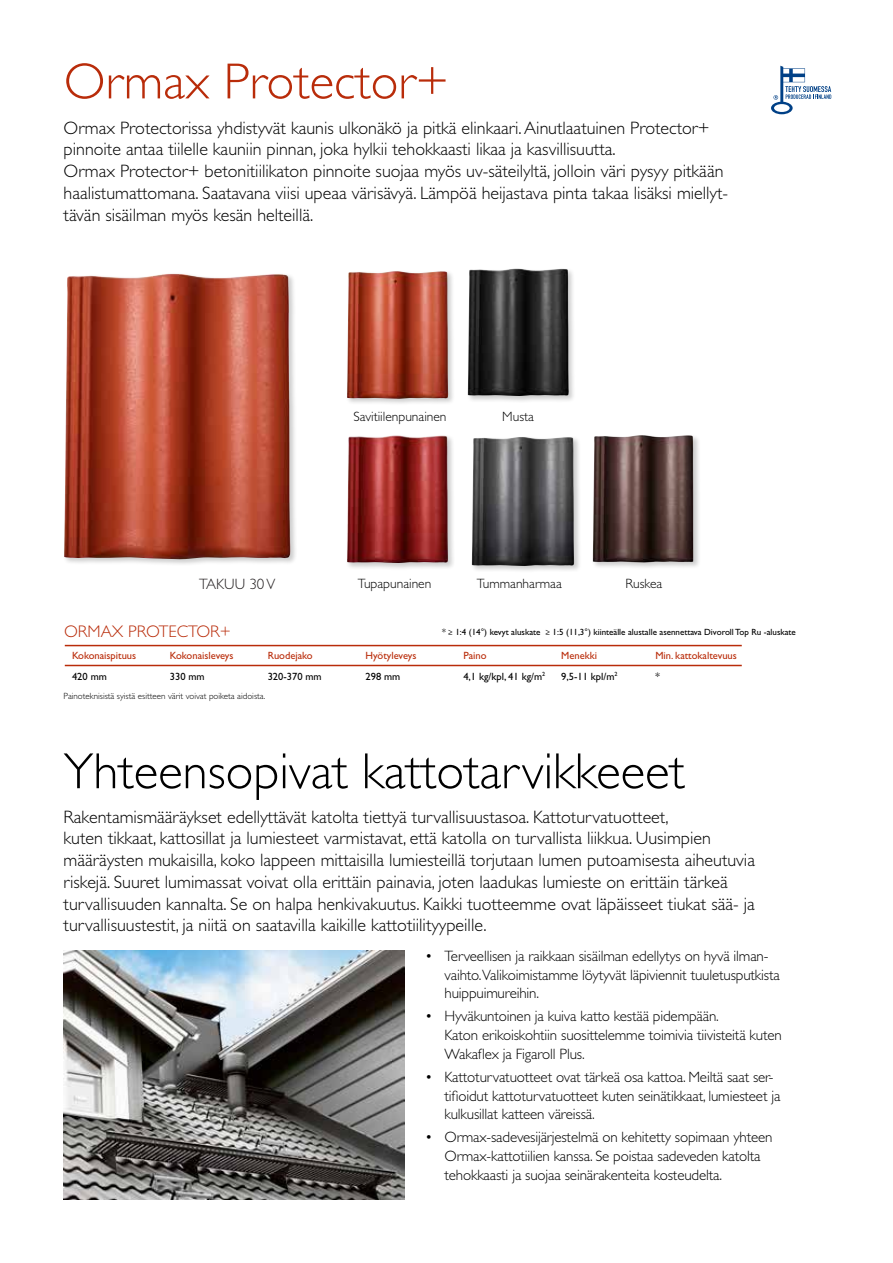
<style>
.page{position:relative;width:893px;height:1263px;background:#fff}
.page>*{position:absolute;margin:0;border:0;box-sizing:border-box;transform-origin:0 0}
.t1{font:300 51px "Gill Sans Std";color:#000}
.t2{font:300 51px "Gill Sans Std";color:#b92c0a}
.t3{font:300 18px/21.8px "Gill Sans Std";color:#000}
.t4{font:300 16.8px "Gill Sans Std";color:#b92c0a}
.t5{font:300 15px/18.8px "Gill Sans Std";letter-spacing:-.01em;color:#000}
.t6{font:300 15px "Gill Sans Std";color:#231f20}
.t7{font:300 13.5px "Gill Sans Std";color:#000}
.t8{font:10.5px "Gill Sans Std";color:#b92c0a}
.t9{font:10.5px "Gill Sans Std";color:#000}
.t10{font:9px "Gill Sans Std";color:#000}
.t11{font:300 9px "Gill Sans Std";color:#000}
</style>
<div class="page">
<svg style="left:771px;top:66px;width:60px;height:48px"></svg>
<div style="left:63px;top:272px;width:235px;height:295px;background:#000;opacity:.2"></div>
<img style="left:64px;top:274px;width:227px;height:285px">
<div style="left:345px;top:269px;width:110px;height:137px;background:#000;opacity:.2"></div>
<img style="left:347px;top:271px;width:101px;height:128px">
<div style="left:467px;top:267px;width:109px;height:136px;background:#000;opacity:.2"></div>
<img style="left:468px;top:269px;width:101px;height:127px">
<div style="left:345px;top:434px;width:111px;height:136px;background:#000;opacity:.2"></div>
<img style="left:347px;top:435px;width:101px;height:128px">
<div style="left:591px;top:433px;width:110px;height:137px;background:#000;opacity:.2"></div>
<img style="left:593px;top:435px;width:100px;height:128px">
<div style="left:470px;top:435px;width:111px;height:138px;background:#000;opacity:.2"></div>
<img style="left:472px;top:437px;width:102px;height:129px">
<hr style="left:65px;top:665px;width:677px;height:1px;background:#b92c0a">
<hr style="left:65px;top:645px;width:677px;height:1px;background:#b92c0a">
<img style="left:64px;top:950px;width:341px;height:249px">
<h1 class="t2" style="left:64px;top:53px;width:387px">Ormax Protector+</h1>
<p class="t3" style="left:64px;top:117px;width:665px">Ormax Protectorissa yhdistyvät kaunis ulkonäkö ja pitkä elinkaari. Ainutlaatuinen Protector+ pinnoite antaa tiilelle kauniin pinnan, joka hylkii tehokkaasti likaa ja kasvillisuutta.<br>Ormax Protector+ betonitiilikaton pinnoite suojaa myös uv-säteilyltä, jolloin väri pysyy pitkään haalistumattomana. Saatavana viisi upeaa värisävyä. Lämpöä heijastava pinta takaa lisäksi miellyt&shy;tävän sisäilman myös kesän helteillä.</p>
<p class="t7" style="left:354px;top:409px;width:94px">Savitiilenpunainen</p>
<p class="t7" style="left:502px;top:409px;width:33px">Musta</p>
<p class="t6" style="left:199px;top:576px;width:78px">TAKUU 30 V</p>
<p class="t7" style="left:358px;top:576px;width:75px">Tupapunainen</p>
<p class="t7" style="left:477px;top:576px;width:87px">Tummanharmaa</p>
<p class="t7" style="left:625px;top:576px;width:38px">Ruskea</p>
<p class="t4" style="left:64px;top:621px;width:168px">ORMAX PROTECTOR+</p>
<p class="t8" style="left:72px;top:650px;width:66px">Kokonaispituus</p>
<p class="t8" style="left:170px;top:650px;width:65px">Kokonaisleveys</p>
<p class="t8" style="left:268px;top:650px;width:47px">Ruodejako</p>
<p class="t8" style="left:366px;top:650px;width:53px">Hyötyleveys</p>
<p class="t8" style="left:463px;top:650px;width:25px">Paino</p>
<p class="t8" style="left:561px;top:650px;width:37px">Menekki</p>
<p class="t8" style="left:655px;top:650px;width:83px">Min. kattokaltevuus</p>
<p class="t9" style="left:72px;top:670px;width:36px">420 mm</p>
<p class="t9" style="left:170px;top:670px;width:36px">330 mm</p>
<p class="t9" style="left:268px;top:670px;width:56px">320-370 mm</p>
<p class="t9" style="left:366px;top:670px;width:36px">298 mm</p>
<p class="t9" style="left:463px;top:670px;width:83px">4,1 kg/kpl, 41 kg/m<sup>2</sup></p>
<p class="t9" style="left:561px;top:670px;width:58px">9,5-11 kpl/m<sup>2</sup></p>
<p class="t9" style="left:655px;top:670px;width:6px">*</p>
<p class="t10" style="left:442px;top:627px;width:355px">* ≥ 1:4 (14°) kevyt aluskate ≥ 1:5 (11,3°) kiinteälle alustalle asennettava Divoroll Top Ru -aluskate</p>
<p class="t11" style="left:64px;top:691px;width:203px">Painoteknisistä syistä esitteen värit voivat poiketa aidoista.</p>
<h1 class="t1" style="left:64px;top:742px;width:623px">Yhteensopivat kattotarvikkeeet</h1>
<p class="t3" style="left:64px;top:806px;width:693px">Rakentamismääräykset edellyttävät katolta tiettyä turvallisuustasoa. Kattoturvatuotteet,<br>kuten tikkaat, kattosillat ja lumiesteet varmistavat, että katolla on turvallista liikkua. Uusimpien määräysten mukaisilla, koko lappeen mittaisilla lumiesteillä torjutaan lumen putoamisesta aiheutuvia riskejä. Suuret lumimassat voivat olla erittäin painavia, joten laadukas lumieste on erittäin tärkeä turvallisuuden kannalta. Se on halpa henkivakuutus. Kaikki tuotteemme ovat läpäisseet tiukat sää- ja turvallisuustestit, ja niitä on saatavilla kaikille kattotiilityypeille.</p>
<p class="t5" style="left:444px;top:946px;width:337px;text-indent:-19px">• Terveellisen ja raikkaan sisäilman edellytys on hyvä ilman&shy;vaihto.Valikoimistamme löytyvät läpiviennit tuuletusputkista huippuimureihin.</p>
<p class="t5" style="left:444px;top:1007px;width:339px;text-indent:-19px">• Hyväkuntoinen ja kuiva katto kestää pidempään.<br>Katon erikoiskohtiin suosittelemme toimivia tiivisteitä kuten<br>Wakaflex ja Figaroll Plus.</p>
<p class="t5" style="left:444px;top:1067px;width:337px;text-indent:-19px">• Kattoturvatuotteet ovat tärkeä osa kattoa. Meiltä saat ser&shy;tifioidut kattoturvatuotteet kuten seinätikkaat, lumiesteet ja kulkusillat katteen väreissä.</p>
<p class="t5" style="left:444px;top:1128px;width:329px;text-indent:-19px">• Ormax-sadevesijärjestelmä on kehitetty sopimaan yhteen<br>Ormax-kattotiilien kanssa. Se poistaa sadeveden katolta tehokkaasti ja suojaa seinärakenteita kosteudelta.</p>
</div>
